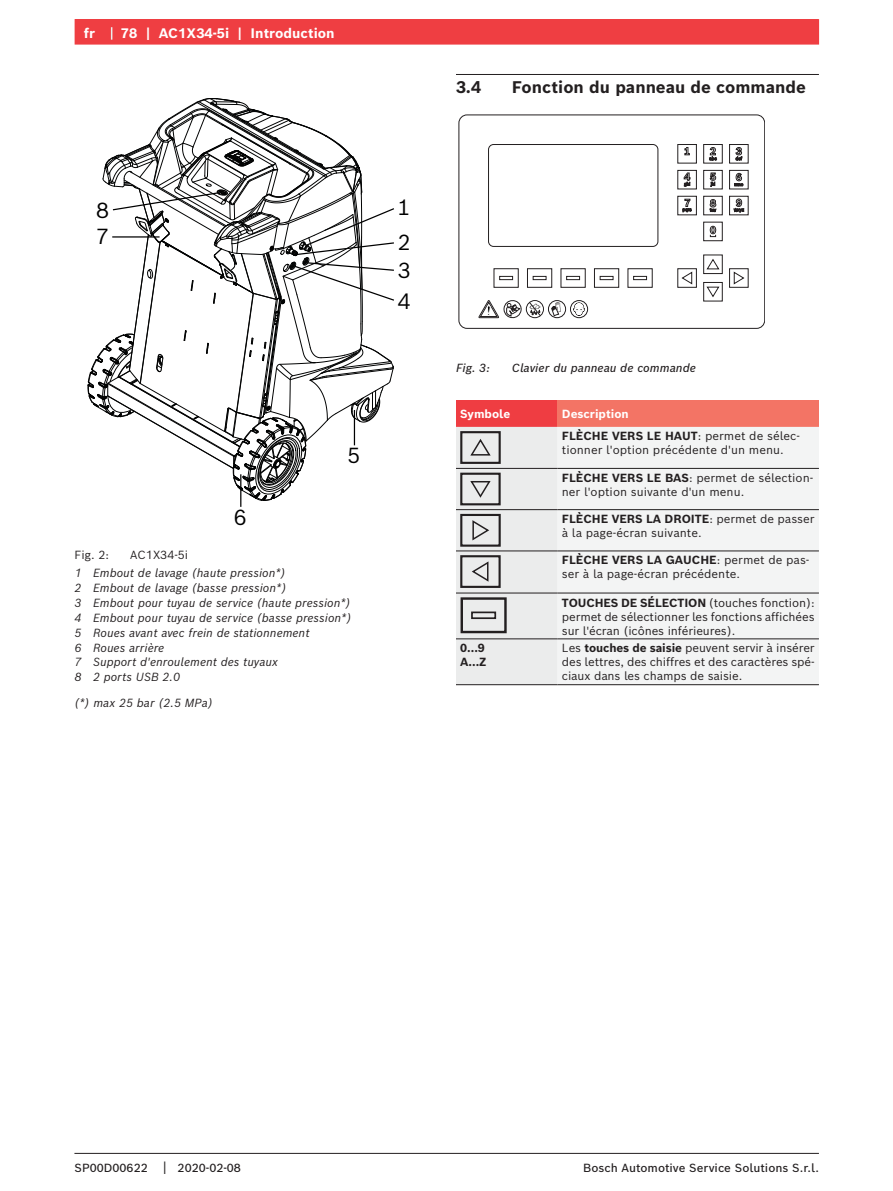
<style>
.page{position:relative;width:893px;height:1191px;background:#fff}
.page>*{position:absolute;margin:0;border:0;box-sizing:border-box;transform-origin:0 0}
.t1{font:21.3px/30.9px "Bosch Sans";color:#000}
.t2{font:700 16.5px "Bosch Sans";color:#231f20}
.t3{font:700 13.5px "Bosch Sans";color:#fff}
.t4{font:13.5px "Bosch Sans";color:#231f20}
.t5{font:11.55px/14.1px "Bosch Sans";color:#231f20}
.t6{font:italic 11.55px/14.9px "Bosch Sans";color:#231f20}
.t7{font:500 11.55px "Bosch Sans";color:#231f20}
.t8{font:700 11.55px/22px "Bosch Sans";color:#231f20}
.t9{font:italic 500 11.55px "Bosch Sans";color:#231f20}
.t10{font:700 11.55px "Bosch Sans";color:#fff}
.s1{color:#fff}
.s2{font-weight:400}
.s3{font-weight:700}
</style>
<div class="page">
<div style="left:75px;top:20px;width:743px;height:24px;background:#ef3e42"></div>
<div style="left:75px;top:19px;width:744px;height:26px;border:2px solid #ef3e42"></div>
<hr style="left:74px;top:1153px;width:744px;height:1px;background:#231f20">
<svg style="left:111px;top:27px;width:1px;height:13px"></svg>
<svg style="left:87px;top:98px;width:307px;height:409px"></svg>
<hr style="left:456px;top:74px;width:362px;height:1px;background:#231f20">
<svg style="left:458px;top:115px;width:306px;height:214px"></svg>
<div style="left:488px;top:145px;width:170px;height:101px;background:#fff;border-radius:5px"></div>
<div style="left:488px;top:144px;width:170px;height:103px;border:1px solid #231f20;border-radius:5px"></div>
<svg style="left:707px;top:259px;width:12px;height:10px"></svg>
<svg style="left:681px;top:272px;width:11px;height:12px"></svg>
<svg style="left:707px;top:287px;width:12px;height:10px"></svg>
<svg style="left:733px;top:272px;width:11px;height:12px"></svg>
<svg style="left:684px;top:147px;width:5px;height:8px"></svg>
<svg style="left:709px;top:147px;width:7px;height:13px"></svg>
<svg style="left:735px;top:147px;width:7px;height:13px"></svg>
<svg style="left:710px;top:173px;width:6px;height:14px"></svg>
<svg style="left:734px;top:173px;width:9px;height:13px"></svg>
<svg style="left:709px;top:199px;width:7px;height:13px"></svg>
<svg style="left:733px;top:199px;width:11px;height:13px"></svg>
<svg style="left:683px;top:173px;width:7px;height:14px"></svg>
<svg style="left:682px;top:199px;width:9px;height:13px"></svg>
<svg style="left:710px;top:226px;width:6px;height:11px"></svg>
<svg style="left:478px;top:276px;width:169px;height:44px"></svg>
<div style="left:456px;top:401px;width:101px;height:26px;background:#ef3d42"></div>
<div style="left:557px;top:401px;width:261px;height:26px;background:#f37465"></div>
<div style="left:557px;top:427px;width:261px;height:257px;background:#f3f4f4"></div>
<hr style="left:557px;top:468px;width:261px;height:1px;background:#231f20">
<hr style="left:557px;top:509px;width:261px;height:1px;background:#231f20">
<hr style="left:557px;top:551px;width:261px;height:1px;background:#231f20">
<hr style="left:557px;top:593px;width:261px;height:1px;background:#231f20">
<hr style="left:557px;top:639px;width:261px;height:1px;background:#231f20">
<hr style="left:557px;top:684px;width:261px;height:1px;background:#231f20">
<svg style="left:456px;top:427px;width:101px;height:258px"></svg>
<div style="left:460px;top:597px;width:46px;height:36px;border:2px solid #231f20"></div>
<div style="left:471px;top:612px;width:25px;height:7px;border:2px solid #231f20"></div>
<p class="t3" style="left:84px;top:27px;width:13px">fr</p>
<p class="t3" style="left:121px;top:27px;width:215px">78 | AC1X34-5i | Introduction</p>
<h1 class="t1" style="left:96px;top:195px;width:14px">8</h1>
<h1 class="t1" style="left:397px;top:191px;width:14px">1</h1>
<h1 class="t1" style="left:96px;top:221px;width:14px">7</h1>
<h1 class="t1" style="left:398px;top:226px;width:14px">2</h1>
<h1 class="t1" style="left:398px;top:255px;width:14px">3<br>4</h1>
<h1 class="t1" style="left:234px;top:501px;width:14px">6</h1>
<h1 class="t1" style="left:347px;top:440px;width:14px">5</h1>
<p class="t5" style="left:74px;top:548px;width:36px">Fig. 2:</p>
<p class="t5" style="left:130px;top:548px;width:59px">AC1X34-5i</p>
<p class="t6" style="left:74px;top:566px;width:278px">1 Embout de lavage (haute pression*)<br>2 Embout de lavage (basse pression*)<br>3 Embout pour tuyau de service (haute pression*)<br>4 Embout pour tuyau de service (basse pression*)<br>5 Roues avant avec frein de stationnement<br>6 Roues arrière<br>7 Support d'enroulement des tuyaux<br>8 2 ports USB 2.0</p>
<p class="t6" style="left:74px;top:697px;width:140px">(*) max 25 bar (2.5 MPa)</p>
<h2 class="t2" style="left:456px;top:81px;width:27px">3.4</h2>
<h2 class="t2" style="left:512px;top:81px;width:295px">Fonction du panneau de commande</h2>
<p class="t9" style="left:456px;top:364px;width:35px">Fig. 3:</p>
<p class="t9" style="left:512px;top:364px;width:186px">Clavier du panneau de commande</p>
<p class="t10" style="left:460px;top:410px;width:52px">Symbole</p>
<p class="t8" style="left:562px;top:404px;width:239px"><span class="s1">Description<br></span>FLÈCHE VERS LE HAUT<span class="s2">: permet de sélec-</span></p>
<p class="t5" style="left:562px;top:444px;width:223px">tionner l'option précédente d'un menu.</p>
<p class="t5" style="left:562px;top:472px;width:253px"><span class="s3">FLÈCHE VERS LE BAS</span>: permet de sélection&shy;ner l'option suivante d'un menu.</p>
<p class="t5" style="left:562px;top:513px;width:254px"><span class="s3">FLÈCHE VERS LA DROITE</span>: permet de passer à la page-écran suivante.</p>
<p class="t5" style="left:562px;top:554px;width:249px"><span class="s3">FLÈCHE VERS LA GAUCHE</span>: permet de pas&shy;ser à la page-écran précédente.</p>
<p class="t5" style="left:562px;top:596px;width:254px;text-align:justify"><span class="s3">TOUCHES DE SÉLECTION</span> (touches fonction): permet de sélectionner les fonctions affichées sur l'écran (icônes inférieures).</p>
<p class="t8" style="left:460px;top:642px;width:28px;line-height:14.1px">0...9<br>A...Z</p>
<p class="t5" style="left:562px;top:642px;width:254px;text-align:justify">Les <span class="s3">touches de saisie</span> peuvent servir à insérer des lettres, des chiffres et des caractères spé&shy;ciaux dans les champs de saisie.</p>
<p class="t4" style="left:163px;top:1162px;width:6px">|</p>
<p class="t7" style="left:583px;top:1164px;width:237px">Bosch Automotive Service Solutions S.r.l.</p>
<p class="t7" style="left:74px;top:1164px;width:75px">SP00D00622</p>
<p class="t7" style="left:178px;top:1164px;width:65px">2020-02-08</p>
</div>
